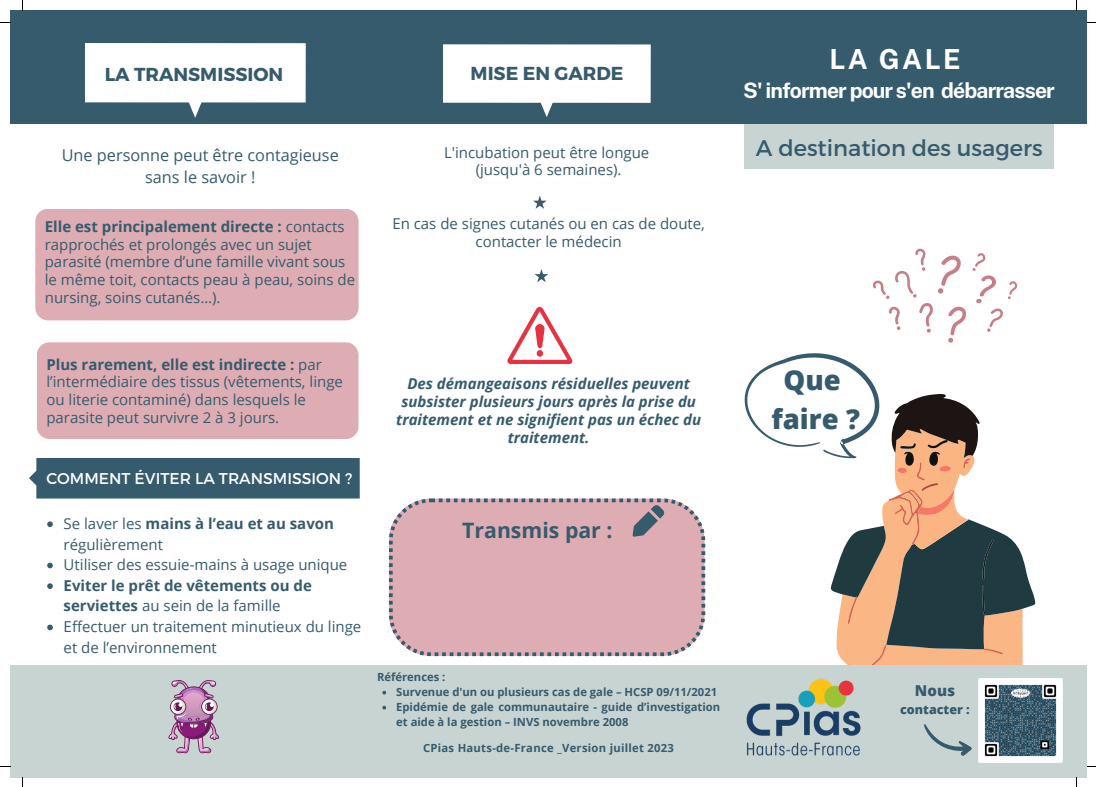
<style>
.page{position:relative;width:1096px;height:787px;background:#fff}
.page>*{position:absolute;margin:0;border:0;box-sizing:border-box;transform-origin:0 0}
.t1{font:700 27.62px "Public Sans";letter-spacing:.09em;color:#fff}
.t2{font:800 27.5px "Open Sans";color:#365b6d}
.t3{font:22.5px "Montserrat";color:#365b6d}
.t4{font:700 21.25px "Public Sans";letter-spacing:-.04em;color:#fff}
.t5{font:700 21.25px "Open Sans";color:#365b6d}
.t6{font:700 18.75px "Montserrat";color:#365b6d}
.t7{font:16.25px "Open Sans";color:#365b6d}
.t8{font:15.62px "Montserrat";color:#fff}
.t9{font:15px/17.9px "Open Sans";color:#365b6d}
.t10{font:italic 700 15px/17.9px "Open Sans";color:#365b6d;text-align:center}
.t11{font:700 15px/20.6px "Open Sans";color:#365b6d}
.t12{font:800 15px "Open Sans";color:#365b6d}
.t13{font:800 12.5px "Open Sans";color:#365b6d}
.t14{font:700 11.25px/15px "Open Sans";color:#365b6d}
.t15{font:700 11.25px "Open Sans";letter-spacing:.025em;color:#365b6d}
.s1{font-weight:700}
.s2{font-weight:400}
</style>
<div class="page">
<div style="left:744px;top:119px;width:310px;height:49px;background:#c8d4d2"></div>
<div style="left:10px;top:10px;width:1076px;height:114px;background:#365b6d"></div>
<div style="left:10px;top:665px;width:1076px;height:113px;background:#c8d4d2"></div>
<svg style="left:443px;top:44px;width:207px;height:73px"></svg>
<svg style="left:85px;top:43px;width:221px;height:75px"></svg>
<div style="left:29px;top:458px;width:331px;height:40px;background:#365b6d"></div>
<svg style="left:873px;top:248px;width:144px;height:95px"></svg>
<svg style="left:507px;top:307px;width:65px;height:57px"></svg>
<div style="left:35px;top:209px;width:323px;height:111px;background:#ddadb3;border-radius:13px"></div>
<div style="left:37px;top:342px;width:321px;height:97px;background:#ddadb3;border-radius:13px"></div>
<svg style="left:533px;top:196px;width:13px;height:13px"></svg>
<svg style="left:534px;top:269px;width:14px;height:13px"></svg>
<svg style="left:744px;top:353px;width:291px;height:312px"></svg>
<svg style="left:389px;top:498px;width:316px;height:158px;background:#d8adb3"></svg>
<svg style="left:632px;top:505px;width:32px;height:32px"></svg>
<svg style="left:168px;top:680px;width:51px;height:73px"></svg>
<img style="left:746px;top:678px;width:115px;height:78px">
<img style="left:978px;top:679px;width:84px;height:83px">
<svg style="left:924px;top:724px;width:48px;height:32px"></svg>
<svg style="left:382px;top:691px;width:4px;height:3px"></svg>
<svg style="left:382px;top:706px;width:4px;height:3px"></svg>
<svg style="left:47px;top:521px;width:6px;height:6px"></svg>
<svg style="left:47px;top:563px;width:6px;height:5px"></svg>
<svg style="left:47px;top:583px;width:6px;height:6px"></svg>
<svg style="left:47px;top:625px;width:6px;height:5px"></svg>
<p class="t6" style="left:105px;top:62px;width:180px">LA TRANSMISSION</p>
<p class="t6" style="left:470px;top:61px;width:154px">MISE EN GARDE</p>
<p class="t7" style="left:62px;top:143px;width:278px">Une personne peut être contagieuse</p>
<p class="t7" style="left:145px;top:166px;width:112px">sans le savoir !</p>
<p class="t9" style="left:45px;top:217px;width:312px"><span class="s1">Elle est principalement directe :</span> contacts rapprochés et prolongés avec un sujet parasité (membre d’une famille vivant sous le même toit, contacts peau à peau, soins de nursing, soins cutanés…).</p>
<p class="t9" style="left:444px;top:143px;width:207px">L'incubation peut être longue</p>
<p class="t9" style="left:475px;top:161px;width:147px">(jusqu'à 6 semaines).</p>
<p class="t9" style="left:392px;top:214px;width:314px;text-align:center">En cas de signes cutanés ou en cas de doute, contacter le médecin</p>
<p class="t9" style="left:46px;top:355px;width:298px"><span class="s1">Plus rarement, elle est indirecte :</span> par l’intermédiaire des tissus (vêtements, linge ou literie contaminé) dans lesquels le parasite peut survivre 2 à 3 jours.</p>
<p class="t8" style="left:46px;top:468px;width:307px">COMMENT ÉVITER LA TRANSMISSION ?</p>
<p class="t9" style="left:64px;top:513px;width:272px;line-height:20.6px">Se laver les <span class="s1">mains à l’eau et au savon </span>régulièrement</p>
<p class="t9" style="left:64px;top:555px;width:285px">Utiliser des essuie-mains à usage unique</p>
<p class="t11" style="left:64px;top:575px;width:250px">Eviter le prêt de vêtements ou de serviettes <span class="s2">au sein de la famille</span></p>
<p class="t9" style="left:64px;top:616px;width:299px;line-height:20.6px">Effectuer un traitement minutieux du linge et de l’environnement</p>
<p class="t10" style="left:396px;top:375px;width:306px">Des démangeaisons résiduelles peuvent subsister plusieurs jours après la prise du traitement et ne signifient pas un échec du traitement.</p>
<p class="t5" style="left:462px;top:516px;width:152px">Transmis par :</p>
<p class="t14" style="left:377px;top:669px;width:70px">Références :</p>
<p class="t14" style="left:396px;top:684px;width:322px">Survenue d'un ou plusieurs cas de gale – HCSP 09/11/2021</p>
<p class="t14" style="left:396px;top:699px;width:325px">Epidémie de gale communautaire - guide d’investigation et aide à la gestion – INVS novembre 2008</p>
<p class="t15" style="left:423px;top:740px;width:252px">CPias Hauts-de-France _Version juillet 2023</p>
<p class="t1" style="left:829px;top:43px;width:133px">LA GALE</p>
<p class="t4" style="left:743px;top:78px;width:313px">S' informer pour s'en débarrasser</p>
<p class="t3" style="left:755px;top:133px;width:288px">A destination des usagers</p>
<p class="t2" style="left:783px;top:361px;width:59px">Que</p>
<p class="t2" style="left:771px;top:399px;width:90px">faire ?</p>
<p class="t12" style="left:914px;top:680px;width:42px">Nous</p>
<p class="t13" style="left:900px;top:701px;width:71px">contacter :</p>
</div>
